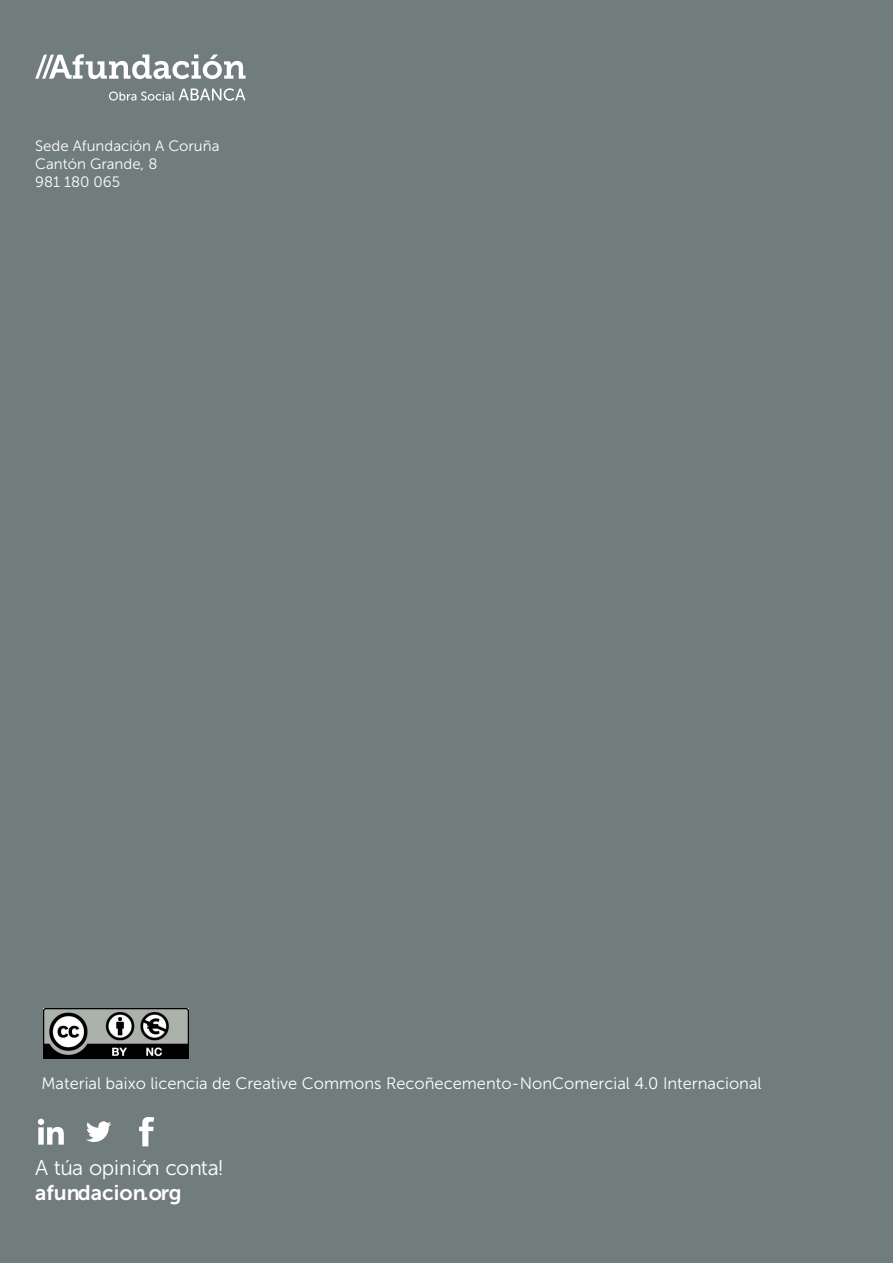
<style>
.page{position:relative;width:893px;height:1263px;background:#717c7c}
.page>*{position:absolute;margin:0;border:0;box-sizing:border-box;transform-origin:0 0}
.t1{font:21.3px "Museo Sans 300";letter-spacing:-.01em;color:#fff}
.t2{font:21.3px "Museo Sans 700";color:#fff}
.t3{font:16.5px "Museo Sans 300";color:#fff}
.t4{font:15px/18px "Museo Sans 300";color:#fff}
</style>
<div class="page">
<svg style="left:35px;top:54px;width:211px;height:25px"></svg>
<svg style="left:109px;top:88px;width:136px;height:13px"></svg>
<svg style="left:139px;top:1117px;width:15px;height:29px"></svg>
<svg style="left:38px;top:1119px;width:26px;height:26px"></svg>
<svg style="left:86px;top:1121px;width:25px;height:21px"></svg>
<img style="left:44px;top:1008px;width:144px;height:51px">
<p class="t4" style="left:35px;top:137px;width:186px">Sede Afundación A Coruña<br>Cantón Grande, 8<br>981 180 065</p>
<p class="t3" style="left:42px;top:1074px;width:722px">Material baixo licencia de Creative Commons Recoñecemento-NonComercial 4.0 Internacional</p>
<p class="t1" style="left:35px;top:1156px;width:190px">A túa opinión conta!</p>
<p class="t2" style="left:35px;top:1181px;width:148px">afundacion.org</p>
</div>
